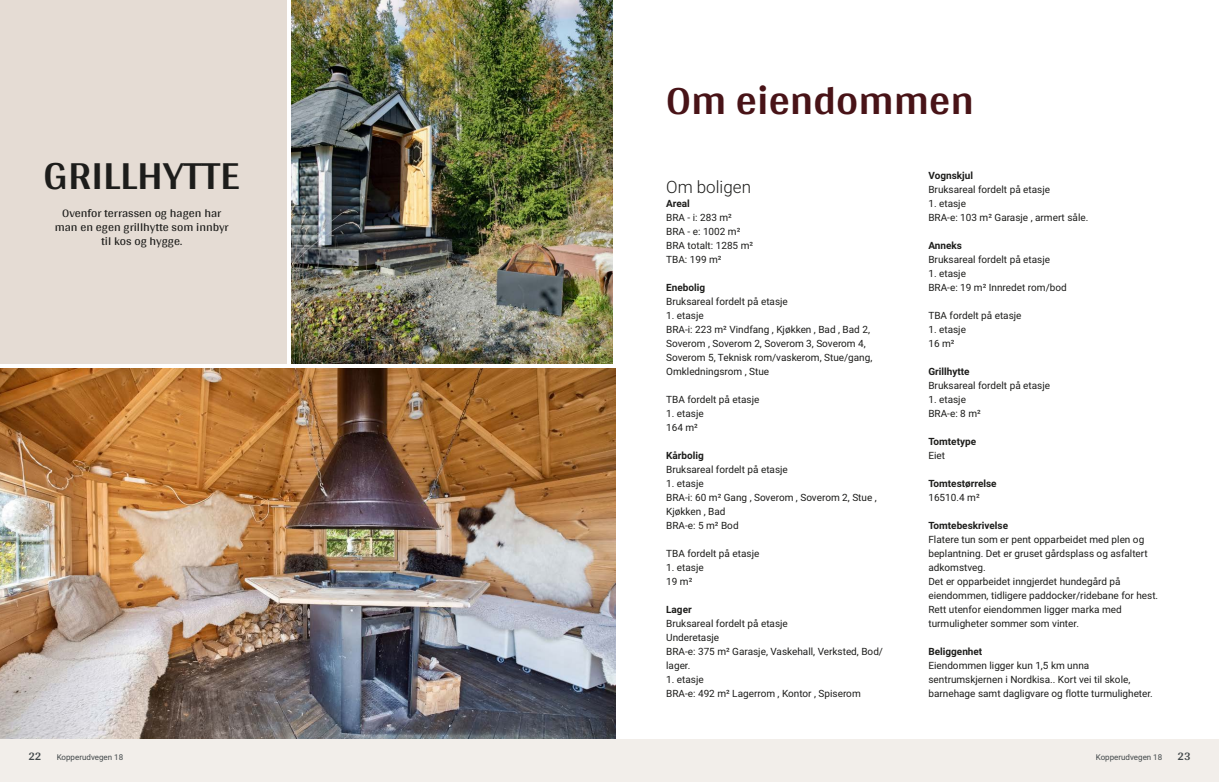
<style>
.page{position:relative;width:1219px;height:782px;background:#fff}
.page>*{position:absolute;margin:0;border:0;box-sizing:border-box;transform-origin:0 0}
.t1{font:700 42px "Arya";color:#481317}
.t2{font:700 42px "Arya";color:#1d1d1b}
.t3{font:300 17px "Roboto Vitec";color:#1d1d1b}
.t4{font:12px/14px "Arya";color:#1d1d1b;text-align:center}
.t5{font:700 12px "Arya";color:#414749}
.t6{font:10px/14px "Roboto Vitec";color:#1d1d1b}
.t7{font:700 10px "Roboto Vitec";color:#1d1d1b}
.t8{font:8px "Roboto Vitec";color:#414749}
</style>
<div class="page">
<img style="left:0;top:369px;width:615px;height:370px">
<img style="left:292px;top:0;width:320px;height:363px">
<div style="left:0;top:739px;width:612px;height:42px;background:#f2eeea"></div>
<div style="left:0;top:0;width:286px;height:363px;background:#e5dcd4"></div>
<div style="left:601px;top:739px;width:618px;height:42px;background:#f2eeea"></div>
<h1 class="t2" style="left:43px;top:149px;width:198px">GRILLHYTTE</h1>
<p class="t4" style="left:55px;top:205px;width:175px">Ovenfor terrassen og hagen har man en egen grillhytte som innbyr til kos og hygge.</p>
<p class="t5" style="left:28px;top:749px;width:15px">22</p>
<p class="t8" style="left:57px;top:751px;width:68px">Kopperudvegen 18</p>
<h1 class="t1" style="left:666px;top:75px;width:309px">Om eiendommen</h1>
<h2 class="t3" style="left:666px;top:174px;width:86px">Om boligen</h2>
<p class="t7" style="left:666px;top:196px;width:25px">Areal</p>
<p class="t6" style="left:666px;top:209px;width:88px">BRA ‑ i: 283 m²<br>BRA ‑ e: 1002 m²<br>BRA totalt: 1285 m²<br>TBA: 199 m²</p>
<p class="t7" style="left:666px;top:280px;width:40px">Enebolig</p>
<p class="t6" style="left:666px;top:293px;width:123px">Bruksareal fordelt på etasje</p>
<p class="t6" style="left:666px;top:307px;width:208px">1. etasje<br>BRA‑i: 223 m² Vindfang , Kjøkken , Bad , Bad 2,<br>Soverom , Soverom 2, Soverom 3, Soverom 4,<br>Soverom 5, Teknisk rom/vaskerom, Stue/gang,<br>Omkledningsrom , Stue</p>
<p class="t6" style="left:666px;top:391px;width:95px">TBA fordelt på etasje</p>
<p class="t6" style="left:666px;top:405px;width:39px">1. etasje<br>164 m²</p>
<p class="t7" style="left:666px;top:448px;width:39px">Kårbolig</p>
<p class="t6" style="left:666px;top:461px;width:123px">Bruksareal fordelt på etasje</p>
<p class="t6" style="left:666px;top:475px;width:212px">1. etasje<br>BRA‑i: 60 m² Gang , Soverom , Soverom 2, Stue ,<br>Kjøkken , Bad<br>BRA‑e: 5 m² Bod</p>
<p class="t6" style="left:666px;top:545px;width:95px">TBA fordelt på etasje</p>
<p class="t6" style="left:666px;top:559px;width:39px">1. etasje<br>19 m²</p>
<p class="t7" style="left:666px;top:602px;width:27px">Lager</p>
<p class="t6" style="left:666px;top:615px;width:218px">Bruksareal fordelt på etasje<br>Underetasje<br>BRA‑e: 375 m² Garasje, Vaskehall, Verksted, Bod/ lager.</p>
<p class="t6" style="left:666px;top:671px;width:196px">1. etasje<br>BRA‑e: 492 m² Lagerrom , Kontor , Spiserom</p>
<p class="t7" style="left:928px;top:168px;width:46px">Vognskjul</p>
<p class="t6" style="left:928px;top:181px;width:123px">Bruksareal fordelt på etasje</p>
<p class="t6" style="left:928px;top:195px;width:161px">1. etasje<br>BRA‑e: 103 m² Garasje , armert såle.</p>
<p class="t7" style="left:928px;top:238px;width:35px">Anneks</p>
<p class="t6" style="left:928px;top:251px;width:123px">Bruksareal fordelt på etasje</p>
<p class="t6" style="left:928px;top:265px;width:140px">1. etasje<br>BRA‑e: 19 m² Innredet rom/bod</p>
<p class="t6" style="left:928px;top:307px;width:95px">TBA fordelt på etasje</p>
<p class="t6" style="left:928px;top:321px;width:39px">1. etasje<br>16 m²</p>
<p class="t7" style="left:928px;top:364px;width:43px">Grillhytte</p>
<p class="t6" style="left:928px;top:377px;width:123px">Bruksareal fordelt på etasje</p>
<p class="t6" style="left:928px;top:391px;width:54px">1. etasje<br>BRA‑e: 8 m²</p>
<p class="t7" style="left:928px;top:434px;width:49px">Tomtetype</p>
<p class="t6" style="left:928px;top:447px;width:18px">Eiet</p>
<p class="t7" style="left:928px;top:476px;width:70px">Tomtestørrelse</p>
<p class="t6" style="left:928px;top:489px;width:53px">16510.4 m²</p>
<p class="t7" style="left:928px;top:518px;width:81px">Tomtebeskrivelse</p>
<p class="t6" style="left:928px;top:531px;width:231px">Flatere tun som er pent opparbeidet med plen og beplantning. Det er gruset gårdsplass og asfaltert adkomstveg.<br>Det er opparbeidet inngjerdet hundegård på eiendommen, tidligere paddocker/ridebane for hest.<br>Rett utenfor eiendommen ligger marka med turmuligheter sommer som vinter.</p>
<p class="t7" style="left:928px;top:644px;width:55px">Beliggenhet</p>
<p class="t6" style="left:928px;top:657px;width:226px">Eiendommen ligger kun 1,5 km unna sentrumskjernen i Nordkisa.. Kort vei til skole, barnehage samt dagligvare og flotte turmuligheter.</p>
<p class="t8" style="left:1096px;top:751px;width:68px">Kopperudvegen 18</p>
<p class="t5" style="left:1177px;top:749px;width:15px">23</p>
</div>
